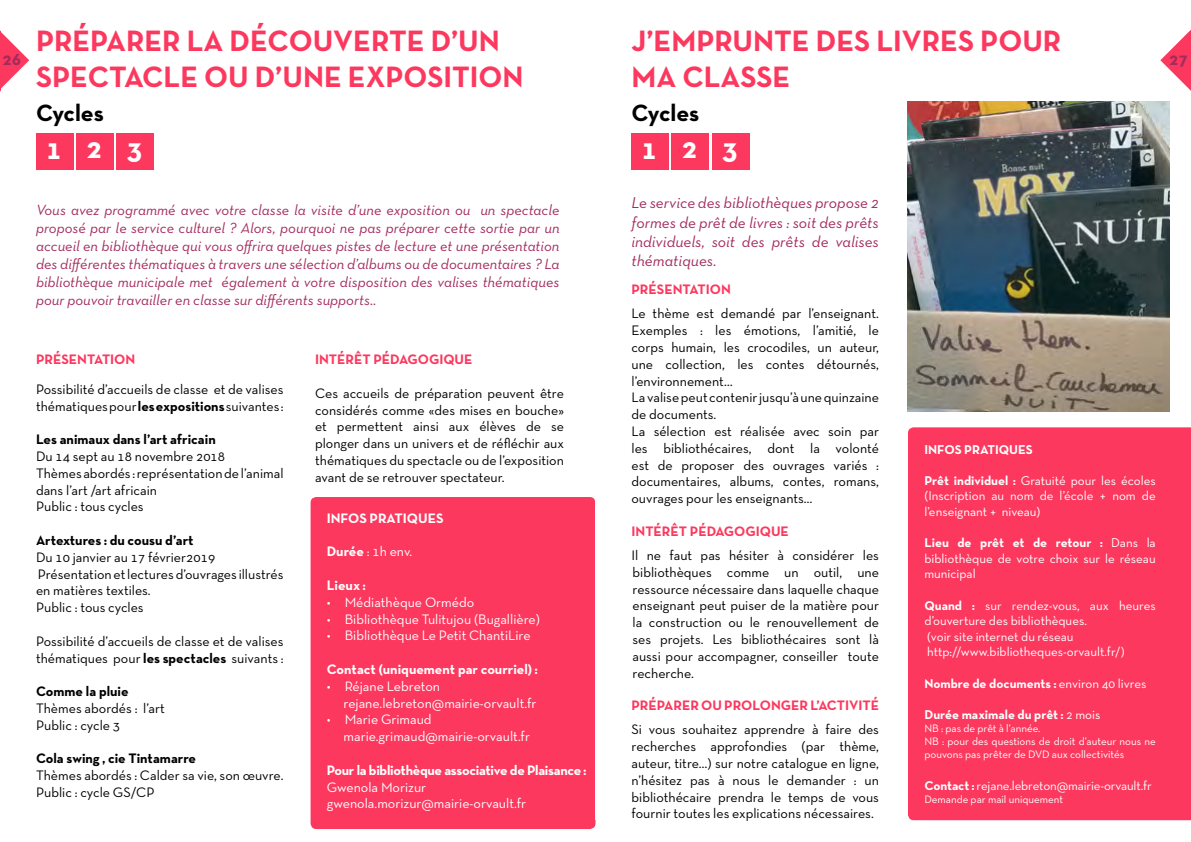
<style>
.page{position:relative;width:1191px;height:842px;background:#fff}
.page>*{position:absolute;margin:0;border:0;box-sizing:border-box;transform-origin:0 0}
.t1{font:700 30px/36px "Neutra Text TF";color:#fc385e}
.t2{font:700 30px "Neutra Text TF";letter-spacing:.825em;color:#fff}
.t3{font:700 24px "Neutra Text TF";letter-spacing:-.005em;color:#000}
.t4{font:700 18px "Neutra Text TF";color:#a32b5e}
.t5{font:italic 16px/19.2px "Neutra Text TF";color:#a32b5e;text-align:justify}
.t6{font:italic 15px/18px "Neutra Text TF";color:#a32b5e;text-align:justify}
.t7{font:14px/16.8px "Neutra Text TF";color:#000}
.t8{font:14px/16.8px "Neutra Text TF";color:#fff}
.t9{font:700 14px "Neutra Text TF";letter-spacing:-.01em;color:#fff}
.t10{font:700 14px "Neutra Text TF";color:#fc385e}
.t11{font:700 14px "Neutra Text TF";color:#000}
.t12{font:13px/15.6px "Neutra Text TF";color:#fff;text-align:justify}
.t13{font:700 13px "Neutra Text TF";color:#fff}
.t14{font:11px/13.2px "Neutra Text TF";color:#fff}
.s1{font-weight:700}
.s2{font-weight:400}
</style>
<div class="page">
<div style="left:36px;top:133px;width:37px;height:37px;background:#fc385e"></div>
<div style="left:76px;top:133px;width:37px;height:37px;background:#fc385e"></div>
<div style="left:117px;top:133px;width:37px;height:37px;background:#fc385e"></div>
<div style="left:310px;top:497px;width:285px;height:332px;background:#fc385e;border-radius:6px"></div>
<svg style="left:0;top:30px;width:29px;height:62px"></svg>
<div style="left:631px;top:133px;width:37px;height:37px;background:#fc385e"></div>
<div style="left:672px;top:133px;width:37px;height:37px;background:#fc385e"></div>
<div style="left:712px;top:133px;width:37px;height:37px;background:#fc385e"></div>
<div style="left:908px;top:427px;width:283px;height:393px;background:#fc385e"></div>
<img style="left:908px;top:102px;width:261px;height:309px">
<svg style="left:1160px;top:30px;width:31px;height:61px"></svg>
<p class="t4" style="left:3px;top:48px;width:20px">26</p>
<h1 class="t1" style="left:36px;top:22px;width:489px">PRÉPARER LA DÉCOUVERTE D’UN<br>SPECTACLE OU D’UNE EXPOSITION</h1>
<h2 class="t3" style="left:36px;top:98px;width:69px">Cycles</h2>
<h1 class="t2" style="left:46px;top:130px;width:98px">123</h1>
<p class="t6" style="left:36px;top:200px;width:525px">Vous avez programmé avec votre classe la visite d’une exposition ou un spectacle proposé par le service culturel ? Alors, pourquoi ne pas préparer cette sortie par un accueil en bibliothèque qui vous offrira quelques pistes de lecture et une présentation des différentes thématiques à travers une sélection d’albums ou de documentaires ? La bibliothèque municipale met également à votre disposition des valises thématiques pour pouvoir travailler en classe sur différents supports..</p>
<p class="t10" style="left:36px;top:350px;width:101px">PRÉSENTATION</p>
<p class="t7" style="left:36px;top:380px;width:249px">Possibilité d’accueils de classe et de valises thématiques pour <span class="s1">les expositions</span> suivantes :</p>
<p class="t11" style="left:36px;top:431px;width:181px">Les animaux dans l’art africain</p>
<p class="t7" style="left:36px;top:448px;width:249px">Du 14 sept au 18 novembre 2018<br>Thèmes abordés : représentation de l’animal dans l’art /art africain<br>Public : tous cycles</p>
<p class="t11" style="left:36px;top:531px;width:159px">Artextures : du cousu d’art</p>
<p class="t7" style="left:36px;top:548px;width:249px">Du 10 janvier au 17 février2019<br>Présentation et lectures d’ouvrages illustrés en matières textiles.<br>Public : tous cycles</p>
<p class="t7" style="left:36px;top:632px;width:249px">Possibilité d’accueils de classe et de valises thématiques pour <span class="s1">les spectacles</span> suivants :</p>
<p class="t11" style="left:36px;top:683px;width:94px">Comme la pluie</p>
<p class="t7" style="left:36px;top:700px;width:130px">Thèmes abordés : l’art<br>Public : cycle 3</p>
<p class="t11" style="left:36px;top:750px;width:162px">Cola swing , cie Tintamarre</p>
<p class="t7" style="left:36px;top:767px;width:249px">Thèmes abordés : Calder sa vie, son œuvre.<br>Public : cycle GS/CP</p>
<p class="t10" style="left:315px;top:351px;width:159px">INTÉRÊT PÉDAGOGIQUE</p>
<p class="t7" style="left:315px;top:384px;width:250px;text-align:justify">Ces accueils de préparation peuvent être considérés comme «des mises en bouche» et permettent ainsi aux élèves de se plonger dans un univers et de réfléchir aux thématiques du spectacle ou de l’exposition avant de se retrouver spectateur.</p>
<p class="t9" style="left:327px;top:509px;width:118px">INFOS PRATIQUES</p>
<p class="t8" style="left:327px;top:543px;width:87px"><span class="s1">Durée</span> : 1h env.</p>
<p class="t9" style="left:327px;top:576px;width:41px">Lieux :</p>
<p class="t8" style="left:327px;top:593px;width:149px">• Médiathèque Ormédo</p>
<p class="t8" style="left:327px;top:610px;width:215px">• Bibliothèque Tulitujou (Bugallière)</p>
<p class="t8" style="left:327px;top:627px;width:205px">• Bibliothèque Le Petit ChantiLire</p>
<p class="t9" style="left:327px;top:660px;width:212px">Contact (uniquement par courriel) :</p>
<p class="t8" style="left:343px;top:677px;width:195px;text-indent:-17px">• Réjane Lebreton rejane.lebreton@mairie-orvault.fr</p>
<p class="t8" style="left:343px;top:711px;width:188px;text-indent:-17px">• Marie Grimaud marie.grimaud@mairie-orvault.fr</p>
<p class="t9" style="left:327px;top:761px;width:261px">Pour la bibliothèque associative de Plaisance :</p>
<p class="t8" style="left:327px;top:778px;width:201px">Gwenola Morizur gwenola.morizur@mairie-orvault.fr</p>
<h1 class="t1" style="left:631px;top:22px;width:431px">J’EMPRUNTE DES LIVRES POUR<br>MA CLASSE</h1>
<h2 class="t3" style="left:631px;top:98px;width:69px">Cycles</h2>
<h1 class="t2" style="left:641px;top:130px;width:98px">123</h1>
<p class="t5" style="left:631px;top:193px;width:249px">Le service des bibliothèques propose 2 formes de prêt de livres : soit des prêts individuels, soit des prêts de valises thématiques.</p>
<p class="t10" style="left:631px;top:281px;width:101px">PRÉSENTATION</p>
<p class="t7" style="left:631px;top:305px;width:249px">Le thème est demandé par l’enseignant.<br>Exemples : les émotions, l’amitié, le corps humain, les crocodiles, un auteur, une collection, les contes détournés, l’environnement…<br>La valise peut contenir jusqu’à une quinzaine de documents.<br>La sélection est réalisée avec soin par les bibliothécaires, dont la volonté est de proposer des ouvrages variés : documentaires, albums, contes, romans, ouvrages pour les enseignants…</p>
<p class="t10" style="left:631px;top:522px;width:159px">INTÉRÊT PÉDAGOGIQUE</p>
<p class="t7" style="left:631px;top:547px;width:249px;text-align:justify">Il ne faut pas hésiter à considérer les bibliothèques comme un outil, une ressource nécessaire dans laquelle chaque enseignant peut puiser de la matière pour la construction ou le renouvellement de ses projets. Les bibliothécaires sont là aussi pour accompagner, conseiller toute recherche.</p>
<p class="t10" style="left:631px;top:697px;width:249px">PRÉPARER OU PROLONGER L’ACTIVITÉ</p>
<p class="t7" style="left:631px;top:721px;width:249px;text-align:justify">Si vous souhaitez apprendre à faire des recherches approfondies (par thème, auteur, titre…) sur notre catalogue en ligne, n’hésitez pas à nous le demander : un bibliothécaire prendra le temps de vous fournir toutes les explications nécessaires.</p>
<p class="t13" style="left:924px;top:441px;width:110px">INFOS PRATIQUES</p>
<p class="t12" style="left:924px;top:472px;width:233px"><span class="s1">Prêt individuel :</span> Gratuité pour les écoles (Inscription au nom de l’école + nom de l’enseignant + niveau)</p>
<p class="t12" style="left:924px;top:535px;width:233px"><span class="s1">Lieu de prêt et de retour :</span> Dans la bibliothèque de votre choix sur le réseau municipal</p>
<p class="t12" style="left:924px;top:597px;width:233px;text-align:left"><span class="s1">Quand :</span> sur rendez-vous, aux heures d’ouverture des bibliothèques.<br>(voir site internet du réseau http://www.bibliotheques-orvault.fr/)</p>
<p class="t13" style="left:924px;top:675px;width:223px">Nombre de documents : <span class="s2">environ 40 livres</span></p>
<p class="t13" style="left:924px;top:706px;width:177px">Durée maximale du prêt : <span class="s2">2 mois</span></p>
<p class="t14" style="left:924px;top:721px;width:233px">NB : pas de prêt à l’année.<br>NB : pour des questions de droit d’auteur nous ne pouvons pas prêter de DVD aux collectivités</p>
<p class="t12" style="left:924px;top:777px;width:229px"><span class="s1">Contact :</span> rejane.lebreton@mairie-orvault.fr</p>
<p class="t14" style="left:924px;top:792px;width:140px">Demande par mail uniquement</p>
<p class="t4" style="left:1169px;top:47px;width:20px">27</p>
</div>
